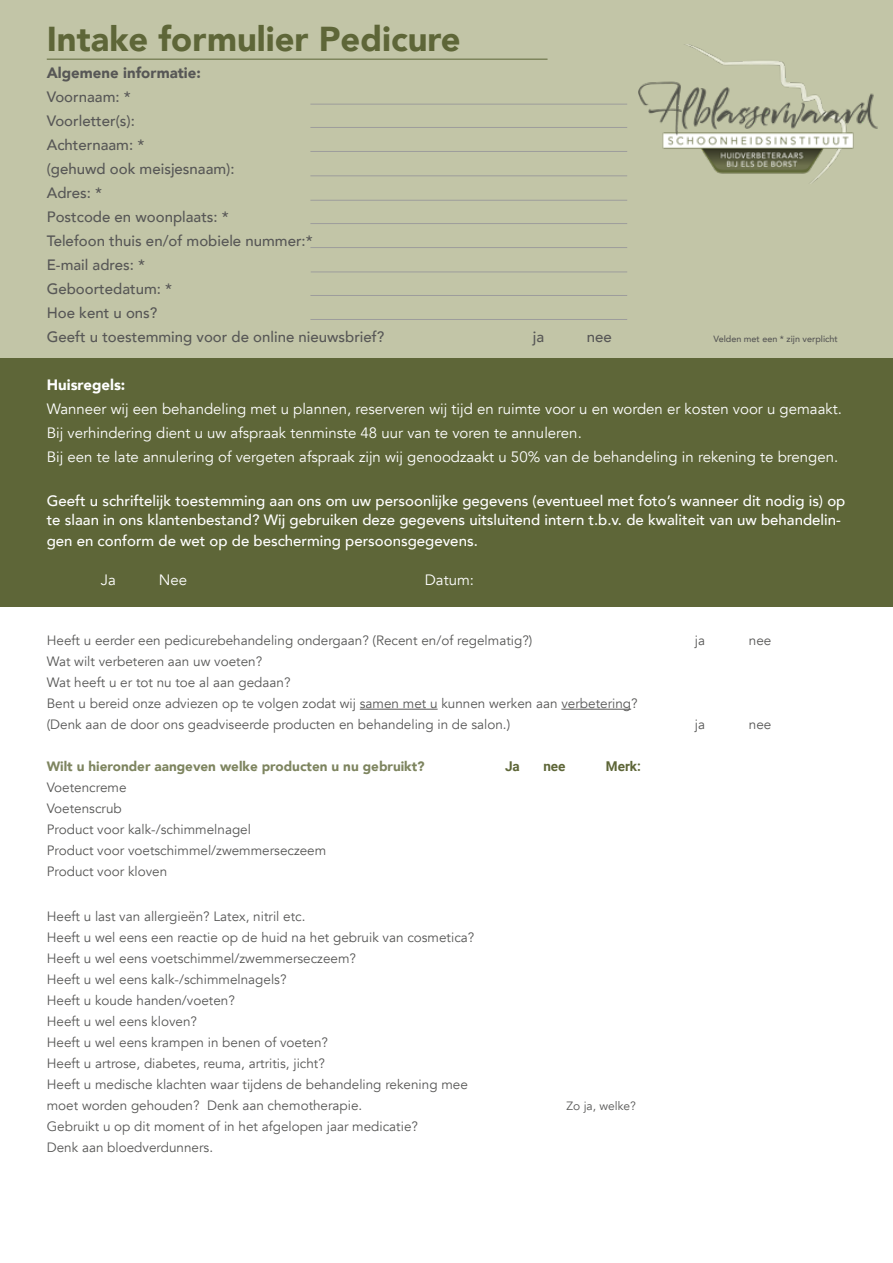
<style>
.page{position:relative;width:893px;height:1263px;background:#fff}
.page>*{position:absolute;margin:0;border:0;box-sizing:border-box;transform-origin:0 0}
.t1{font:900 34.5px "Avenir";color:#5e6638}
.t2{font:15px/24px "Avenir";color:#fff}
.t3{font:500 15px/19.5px "Avenir";color:#fff}
.t4{font:500 15px/24px "Avenir";color:#575756}
.t5{font:900 15px "Avenir";color:#575756}
.t6{font:900 15px "Avenir";color:#fff}
.t7{font:13.5px/21px "Avenir";color:#575756}
.t8{font:900 13.5px "Avenir";color:#7e8560}
.t9{font:700 13.5px "Roboto";color:#5e6638}
.t10{font:12px "Avenir";color:#575756}
.t11{font:500 9px "Avenir";color:#575756}
</style>
<div class="page">
<div style="left:0;top:356px;width:893px;height:250px;background:#5e6638"></div>
<div style="left:0;top:0;width:893px;height:357px;background:#c2c5a7"></div>
<img style="left:638px;top:44px;width:239px;height:139px">
<hr style="left:360px;top:709px;width:78px;height:1px;background:#575756">
<hr style="left:561px;top:709px;width:70px;height:1px;background:#575756">
<hr style="left:47px;top:59px;width:500px;height:1px;background:#5e6638">
<hr style="left:310px;top:104px;width:317px;height:1px;background:#9d9d9c">
<hr style="left:310px;top:200px;width:317px;height:1px;background:#9d9d9c">
<hr style="left:310px;top:151px;width:317px;height:1px;background:#9d9d9c">
<hr style="left:310px;top:247px;width:317px;height:1px;background:#9d9d9c">
<hr style="left:310px;top:319px;width:317px;height:1px;background:#9d9d9c">
<hr style="left:310px;top:127px;width:317px;height:1px;background:#9d9d9c">
<hr style="left:310px;top:223px;width:317px;height:1px;background:#9d9d9c">
<hr style="left:310px;top:295px;width:317px;height:1px;background:#9d9d9c">
<hr style="left:310px;top:175px;width:317px;height:1px;background:#9d9d9c">
<hr style="left:311px;top:272px;width:316px;height:1px;background:#9d9d9c">
<h1 class="t1" style="left:47px;top:9px;width:415px">Intake formulier Pedicure</h1>
<p class="t5" style="left:47px;top:60px;width:156px">Algemene informatie:</p>
<p class="t4" style="left:47px;top:84px;width:339px">Voornaam: *<br>Voorletter(s):<br>Achternaam: *<br>(gehuwd ook meisjesnaam):<br>Adres: *<br>Postcode en woonplaats: *<br>Telefoon thuis en/of mobiele nummer:*<br>E-mail adres: *<br>Geboortedatum: *<br>Hoe kent u ons?<br>Geeft u toestemming voor de online nieuwsbrief?</p>
<p class="t4" style="left:533px;top:324px;width:13px">ja</p>
<p class="t4" style="left:587px;top:324px;width:27px">nee</p>
<p class="t11" style="left:713px;top:331px;width:126px">Velden met een * zijn verplicht</p>
<p class="t6" style="left:47px;top:372px;width:80px">Huisregels:</p>
<p class="t2" style="left:47px;top:397px;width:797px">Wanneer wij een behandeling met u plannen, reserveren wij tijd en ruimte voor u en worden er kosten voor u gemaakt.<br>Bij verhindering dient u uw afspraak tenminste 48 uur van te voren te annuleren.<br>Bij een te late annulering of vergeten afspraak zijn wij genoodzaakt u 50% van de behandeling in rekening te brengen.</p>
<p class="t3" style="left:47px;top:490px;width:800px">Geeft u schriftelijk toestemming aan ons om uw persoonlijke gegevens (eventueel met foto’s wanneer dit nodig is) op te slaan in ons klantenbestand? Wij gebruiken deze gegevens uitsluitend intern t.b.v. de kwaliteit van uw behandelin-</p>
<p class="t3" style="left:47px;top:530px;width:433px">gen en conform de wet op de bescherming persoonsgegevens.</p>
<p class="t2" style="left:101px;top:568px;width:17px">Ja</p>
<p class="t2" style="left:159px;top:568px;width:30px">Nee</p>
<p class="t2" style="left:425px;top:568px;width:51px">Datum:</p>
<p class="t7" style="left:47px;top:630px;width:487px">Heeft u eerder een pedicurebehandeling ondergaan? (Recent en/of regelmatig?)</p>
<p class="t7" style="left:695px;top:630px;width:12px">ja</p>
<p class="t7" style="left:749px;top:630px;width:24px">nee</p>
<p class="t7" style="left:47px;top:651px;width:592px">Wat wilt verbeteren aan uw voeten?<br>Wat heeft u er tot nu toe al aan gedaan?<br>Bent u bereid onze adviezen op te volgen zodat wij samen met u kunnen werken aan verbetering? (Denk aan de door ons geadviseerde producten en behandeling in de salon.)</p>
<p class="t7" style="left:695px;top:714px;width:12px">ja</p>
<p class="t7" style="left:749px;top:714px;width:24px">nee</p>
<p class="t8" style="left:47px;top:755px;width:379px">Wilt u hieronder aangeven welke producten u nu gebruikt?</p>
<p class="t9" style="left:505px;top:757px;width:16px">Ja</p>
<p class="t9" style="left:543px;top:757px;width:24px">nee</p>
<p class="t9" style="left:606px;top:757px;width:37px">Merk:</p>
<p class="t7" style="left:47px;top:777px;width:281px">Voetencreme<br>Voetenscrub<br>Product voor kalk-/schimmelnagel<br>Product voor voetschimmel/zwemmerseczeem<br>Product voor kloven</p>
<p class="t7" style="left:47px;top:906px;width:429px">Heeft u last van allergieën? Latex, nitril etc.<br>Heeft u wel eens een reactie op de huid na het gebruik van cosmetica?<br>Heeft u wel eens voetschimmel/zwemmerseczeem?<br>Heeft u wel eens kalk-/schimmelnagels?<br>Heeft u koude handen/voeten?<br>Heeft u wel eens kloven?<br>Heeft u wel eens krampen in benen of voeten?<br>Heeft u artrose, diabetes, reuma, artritis, jicht?<br>Heeft u medische klachten waar tijdens de behandeling rekening mee moet worden gehouden? Denk aan chemotherapie.</p>
<p class="t10" style="left:567px;top:1099px;width:71px">Zo ja, welke?</p>
<p class="t7" style="left:47px;top:1116px;width:373px">Gebruikt u op dit moment of in het afgelopen jaar medicatie?<br>Denk aan bloedverdunners.</p>
</div>
